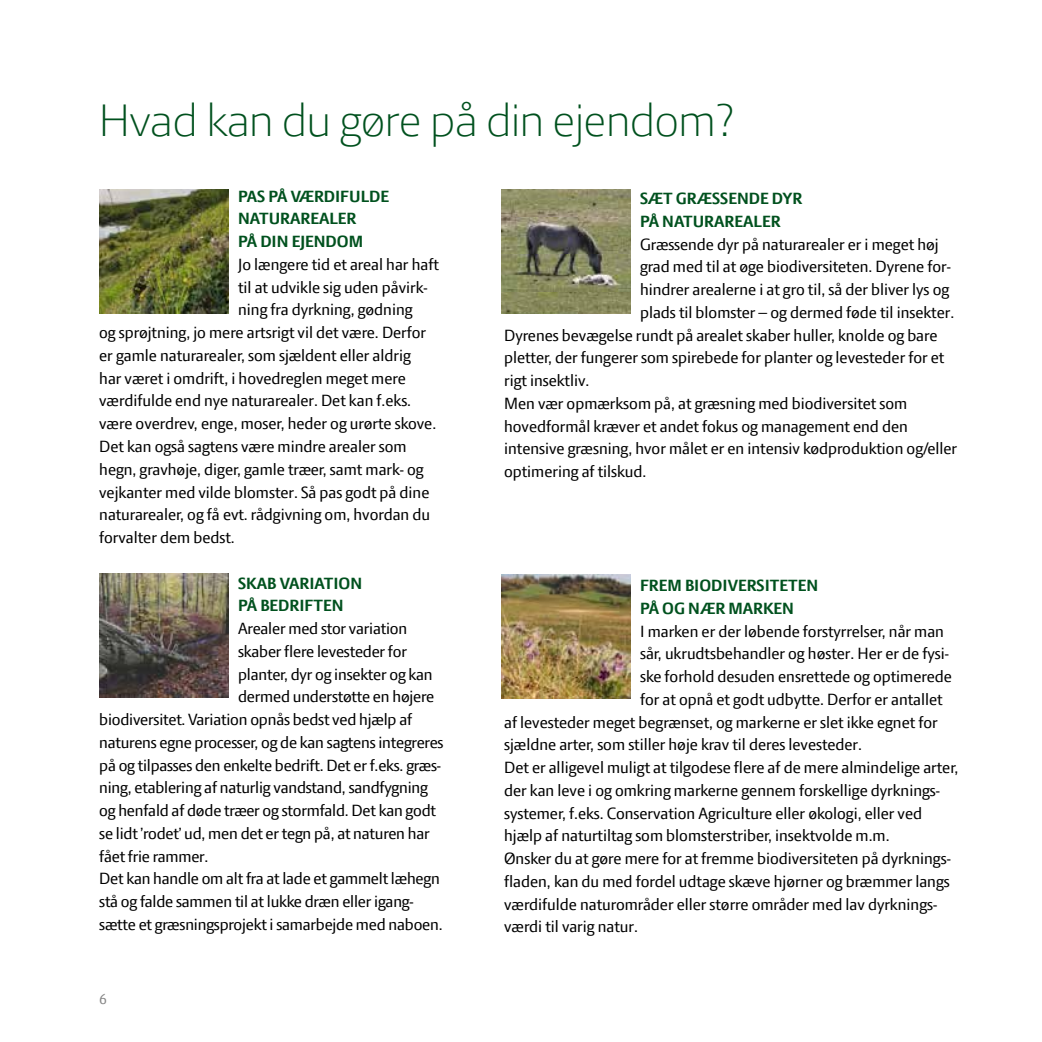
<style>
.page{position:relative;width:1042px;height:1042px;background:#fff}
.page>*{position:absolute;margin:0;border:0;box-sizing:border-box;transform-origin:0 0}
.t1{font:300 49px "LF Press Sans";color:#00511e}
.t2{font:17.5px "LF Press Sans";color:#000}
.t3{font:700 17.5px/22.8px "LF Press Sans";color:#00511e}
.t4{font:15.75px "LF Press Sans";color:#878787}
</style>
<div class="page">
<img style="left:99px;top:190px;width:129px;height:124px">
<img style="left:99px;top:573px;width:129px;height:124px">
<img style="left:501px;top:190px;width:129px;height:124px">
<img style="left:501px;top:574px;width:129px;height:124px">
<h1 class="t1" style="left:99px;top:92px;width:636px">Hvad kan du gøre på din ejendom?</h1>
<p class="t3" style="left:238px;top:184px;width:152px">PAS PÅ VÆRDIFULDE<br>NATURAREALER<br>PÅ DIN EJENDOM</p>
<p class="t2" style="left:238px;top:254px;width:202px">Jo længere tid et areal har haft</p>
<p class="t2" style="left:238px;top:277px;width:191px">til at udvikle sig uden påvirk-</p>
<p class="t2" style="left:238px;top:300px;width:176px">ning fra dyrkning, gødning</p>
<p class="t2" style="left:99px;top:322px;width:328px">og sprøjtning, jo mere artsrigt vil det være. Derfor</p>
<p class="t2" style="left:99px;top:345px;width:313px">er gamle naturarealer, som sjældent eller aldrig</p>
<p class="t2" style="left:99px;top:368px;width:308px">har været i omdrift, i hovedreglen meget mere</p>
<p class="t2" style="left:99px;top:391px;width:313px">værdifulde end nye naturarealer. Det kan f.eks.</p>
<p class="t2" style="left:99px;top:413px;width:338px">være overdrev, enge, moser, heder og urørte skove.</p>
<p class="t2" style="left:99px;top:436px;width:309px">Det kan også sagtens være mindre arealer som</p>
<p class="t2" style="left:99px;top:459px;width:326px">hegn, gravhøje, diger, gamle træer, samt mark- og</p>
<p class="t2" style="left:99px;top:482px;width:332px">vejkanter med vilde blomster. Så pas godt på dine</p>
<p class="t2" style="left:99px;top:504px;width:332px">naturarealer, og få evt. rådgivning om, hvordan du</p>
<p class="t2" style="left:99px;top:527px;width:137px">forvalter dem bedst.</p>
<p class="t3" style="left:238px;top:571px;width:125px">SKAB VARIATION<br>PÅ BEDRIFTEN</p>
<p class="t2" style="left:238px;top:618px;width:171px">Arealer med stor variation</p>
<p class="t2" style="left:238px;top:641px;width:170px">skaber flere levesteder for</p>
<p class="t2" style="left:238px;top:664px;width:196px">planter, dyr og insekter og kan</p>
<p class="t2" style="left:238px;top:686px;width:198px">dermed understøtte en højere</p>
<p class="t2" style="left:99px;top:709px;width:314px">biodiversitet. Variation opnås bedst ved hjælp af</p>
<p class="t2" style="left:99px;top:732px;width:346px">naturens egne processer, og de kan sagtens integreres</p>
<p class="t2" style="left:99px;top:755px;width:343px">på og tilpasses den enkelte bedrift. Det er f.eks. græs-</p>
<p class="t2" style="left:99px;top:777px;width:330px">ning, etablering af naturlig vandstand, sandfygning</p>
<p class="t2" style="left:99px;top:800px;width:338px">og henfald af døde træer og stormfald. Det kan godt</p>
<p class="t2" style="left:99px;top:823px;width:332px">se lidt ’rodet’ ud, men det er tegn på, at naturen har</p>
<p class="t2" style="left:99px;top:846px;width:111px">fået frie rammer.</p>
<p class="t2" style="left:99px;top:868px;width:342px">Det kan handle om alt fra at lade et gammelt læhegn</p>
<p class="t2" style="left:99px;top:891px;width:316px">stå og falde sammen til at lukke dræn eller igang-</p>
<p class="t2" style="left:99px;top:914px;width:345px">sætte et græsningsprojekt i samarbejde med naboen.</p>
<p class="t4" style="left:99px;top:990px;width:9px">6</p>
<p class="t3" style="left:640px;top:187px;width:164px">SÆT GRÆSSENDE DYR<br>PÅ NATURAREALER</p>
<p class="t2" style="left:640px;top:234px;width:300px">Græssende dyr på naturarealer er i meget høj</p>
<p class="t2" style="left:640px;top:257px;width:312px">grad med til at øge biodiversiteten. Dyrene for-</p>
<p class="t2" style="left:640px;top:279px;width:311px">hindrer arealerne i at gro til, så der bliver lys og</p>
<p class="t2" style="left:640px;top:302px;width:316px">plads til blomster – og dermed føde til insekter.</p>
<p class="t2" style="left:504px;top:325px;width:435px">Dyrenes bevægelse rundt på arealet skaber huller, knolde og bare</p>
<p class="t2" style="left:504px;top:348px;width:442px">pletter, der fungerer som spirebede for planter og levesteder for et</p>
<p class="t2" style="left:504px;top:370px;width:87px">rigt insektliv.</p>
<p class="t2" style="left:504px;top:393px;width:405px">Men vær opmærksom på, at græsning med biodiversitet som</p>
<p class="t2" style="left:504px;top:416px;width:405px">hovedformål kræver et andet fokus og management end den</p>
<p class="t2" style="left:504px;top:439px;width:454px">intensive græsning, hvor målet er en intensiv kødproduktion og/eller</p>
<p class="t2" style="left:504px;top:461px;width:144px">optimering af tilskud.</p>
<p class="t3" style="left:640px;top:574px;width:180px">FREM BIODIVERSITETEN<br>PÅ OG NÆR MARKEN</p>
<p class="t2" style="left:640px;top:621px;width:305px">I marken er der løbende forstyrrelser, når man</p>
<p class="t2" style="left:640px;top:643px;width:310px">sår, ukrudtsbehandler og høster. Her er de fysi-</p>
<p class="t2" style="left:640px;top:666px;width:313px">ske forhold desuden ensrettede og optimerede</p>
<p class="t2" style="left:640px;top:689px;width:304px">for at opnå et godt udbytte. Derfor er antallet</p>
<p class="t2" style="left:504px;top:712px;width:435px">af levesteder meget begrænset, og markerne er slet ikke egnet for</p>
<p class="t2" style="left:504px;top:734px;width:359px">sjældne arter, som stiller høje krav til deres levesteder.</p>
<p class="t2" style="left:504px;top:757px;width:456px">Det er alligevel muligt at tilgodese flere af de mere almindelige arter,</p>
<p class="t2" style="left:504px;top:780px;width:437px">der kan leve i og omkring markerne gennem forskellige dyrknings-</p>
<p class="t2" style="left:504px;top:803px;width:419px">systemer, f.eks. Conservation Agriculture eller økologi, eller ved</p>
<p class="t2" style="left:504px;top:825px;width:387px">hjælp af naturtiltag som blomsterstriber, insektvolde m.m.</p>
<p class="t2" style="left:504px;top:848px;width:448px">Ønsker du at gøre mere for at fremme biodiversiteten på dyrknings-</p>
<p class="t2" style="left:504px;top:871px;width:447px">fladen, kan du med fordel udtage skæve hjørner og bræmmer langs</p>
<p class="t2" style="left:504px;top:894px;width:434px">værdifulde naturområder eller større områder med lav dyrknings-</p>
<p class="t2" style="left:504px;top:916px;width:135px">værdi til varig natur.</p>
</div>
